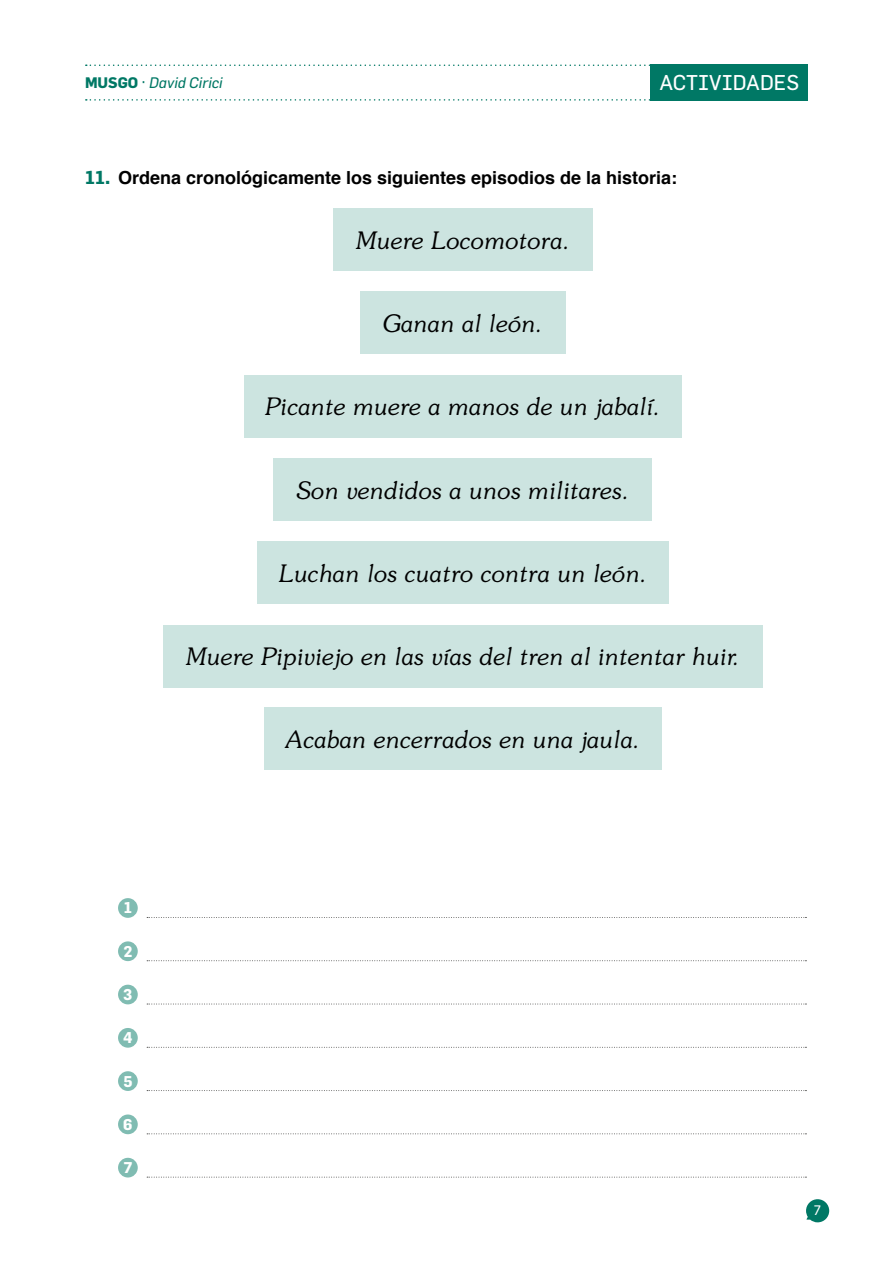
<style>
.page{position:relative;width:893px;height:1263px;background:#fff}
.page>*{position:absolute;margin:0;border:0;box-sizing:border-box;transform-origin:0 0}
.t1{font:italic 300 24px "Souvenir";color:#000}
.t2{font:21px "Flama";color:#fff}
.t3{font:700 18px "Helvetica";color:#000}
.t4{font:700 15.3px "Flama";color:#fff}
.t5{font:italic 15px "Flama";color:#007865}
.t6{font:13.5px "Flama";color:#fff}
.s1{font-weight:700;font-style:normal}
.s2{font-style:normal}
.s3{font-family:"Flama";font-size:18.3px;color:#007865}
</style>
<div class="page">
<svg style="left:806px;top:1199px;width:23px;height:23px"></svg>
<svg style="left:86px;top:99px;width:565px;height:2px"></svg>
<svg style="left:86px;top:65px;width:565px;height:1px"></svg>
<div style="left:651px;top:65px;width:157px;height:36px;background:#007865"></div>
<div style="left:333px;top:208px;width:260px;height:62px;background:#cce4e0"></div>
<div style="left:360px;top:292px;width:205px;height:62px;background:#cce4e0"></div>
<div style="left:244px;top:375px;width:438px;height:62px;background:#cce4e0"></div>
<div style="left:274px;top:458px;width:378px;height:62px;background:#cce4e0"></div>
<div style="left:257px;top:542px;width:412px;height:62px;background:#cce4e0"></div>
<div style="left:163px;top:625px;width:600px;height:62px;background:#cce4e0"></div>
<div style="left:264px;top:708px;width:398px;height:62px;background:#cce4e0"></div>
<div style="left:118px;top:898px;width:20px;height:20px;background:#80bcb2;border-radius:50%"></div>
<svg style="left:147px;top:917px;width:659px;height:1px"></svg>
<div style="left:118px;top:941px;width:20px;height:20px;background:#80bcb2;border-radius:50%"></div>
<svg style="left:147px;top:960px;width:659px;height:1px"></svg>
<div style="left:118px;top:985px;width:20px;height:19px;background:#80bcb2;border-radius:50%"></div>
<svg style="left:147px;top:1004px;width:659px;height:1px"></svg>
<div style="left:118px;top:1028px;width:20px;height:20px;background:#80bcb2;border-radius:50%"></div>
<svg style="left:147px;top:1047px;width:659px;height:1px"></svg>
<div style="left:118px;top:1071px;width:20px;height:20px;background:#80bcb2;border-radius:50%"></div>
<svg style="left:147px;top:1090px;width:659px;height:1px"></svg>
<div style="left:118px;top:1114px;width:20px;height:20px;background:#80bcb2;border-radius:50%"></div>
<svg style="left:147px;top:1133px;width:659px;height:1px"></svg>
<div style="left:118px;top:1158px;width:20px;height:19px;background:#80bcb2;border-radius:50%"></div>
<svg style="left:147px;top:1177px;width:659px;height:1px"></svg>
<p class="t5" style="left:85px;top:73px;width:139px"><span class="s1">MUSGO</span> <span class="s2">·</span> David Cirici</p>
<p class="t2" style="left:659px;top:70px;width:141px">ACTIVIDADES</p>
<p class="t3" style="left:85px;top:163px;width:594px"><span class="s3">11.</span> Ordena cronológicamente los siguientes episodios de la historia:</p>
<p class="t1" style="left:356px;top:226px;width:216px">Muere Locomotora.</p>
<p class="t1" style="left:383px;top:309px;width:162px">Ganan al león.</p>
<p class="t1" style="left:265px;top:392px;width:397px">Picante muere a manos de un jabalí.</p>
<p class="t1" style="left:296px;top:476px;width:335px">Son vendidos a unos militares.</p>
<p class="t1" style="left:279px;top:559px;width:370px">Luchan los cuatro contra un león.</p>
<p class="t1" style="left:186px;top:642px;width:556px">Muere Pipiviejo en las vías del tren al intentar huir.</p>
<p class="t1" style="left:286px;top:725px;width:356px">Acaban encerrados en una jaula.</p>
<p class="t4" style="left:124px;top:899px;width:10px">1</p>
<p class="t4" style="left:123px;top:942px;width:11px">2</p>
<p class="t4" style="left:123px;top:985px;width:11px">3</p>
<p class="t4" style="left:123px;top:1028px;width:11px">4</p>
<p class="t4" style="left:123px;top:1072px;width:11px">5</p>
<p class="t4" style="left:123px;top:1115px;width:11px">6</p>
<p class="t4" style="left:123px;top:1158px;width:11px">7</p>
<p class="t6" style="left:814px;top:1201px;width:9px">7</p>
</div>
